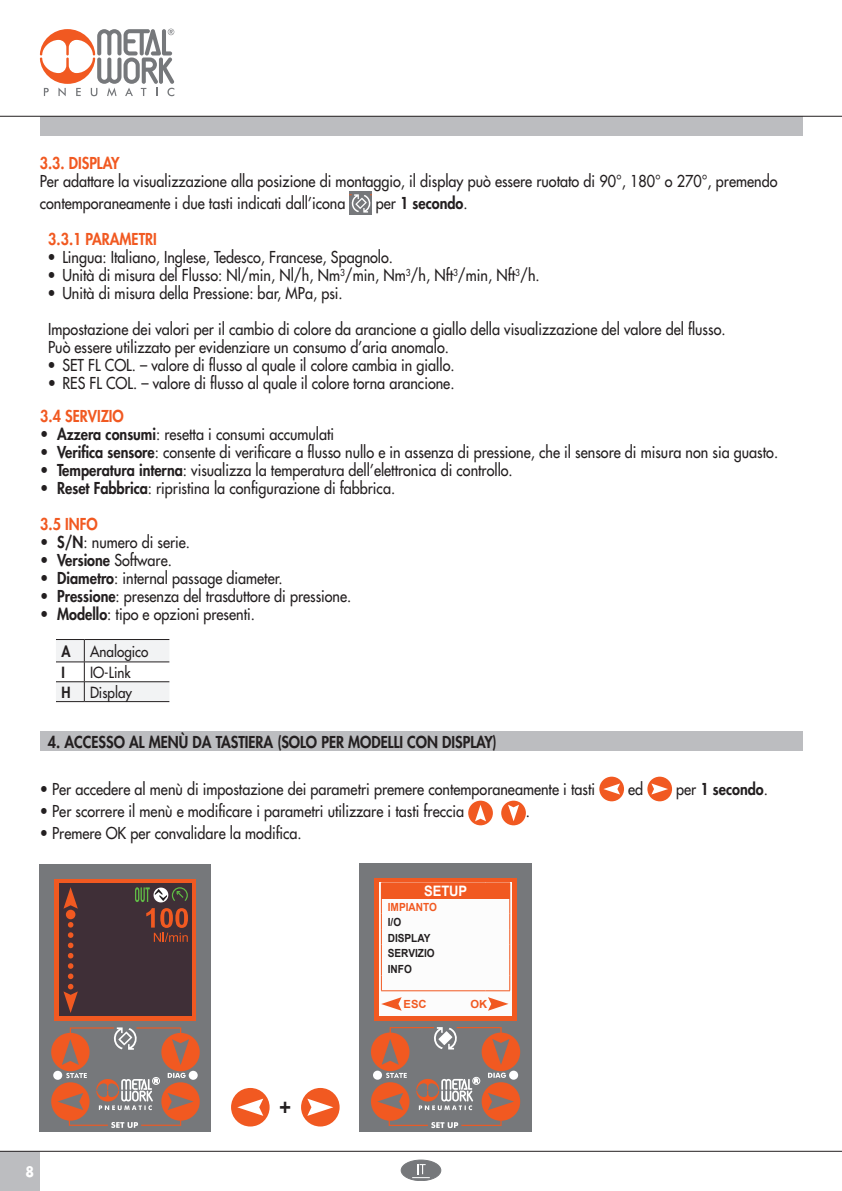
<style>
.page{position:relative;width:842px;height:1191px;background:#fff}
.page>*{position:absolute;margin:0;border:0;box-sizing:border-box;transform-origin:0 0}
.t1{font:800 22px "Futura Std";color:#231f20;scale:.9 1}
.t2{font:500 16px/22px "Futura Std";color:#231f20;scale:.9 1}
.t3{font:800 16px "Futura Std";color:#231f20;scale:.9 1}
.t4{font:800 16px "Futura Std";color:#f15921;scale:.9 1}
.t5{font:500 15px "Futura Std";color:#231f20;scale:.9 1}
.t6{font:800 15px "Futura Std";color:#231f20;scale:.9 1}
.t7{font:700 14.4px "Arial";color:#fff;scale:.9 1}
.t8{font:700 14px "Futura Std";color:#fff;scale:.9 1}
.t9{font:700 11.2px/15.4px "Arial";color:#231f20;scale:.9 1}
.t10{font:700 11.2px "Arial";color:#f15921;scale:.9 1}
.t11{font:700 11.2px "Arial";color:#f15921}
.s1{font-weight:500}
.s2{font-weight:800}
</style>
<div class="page">
<div style="left:0;top:1151px;width:40px;height:40px;background:#bcbdc0"></div>
<svg style="left:40px;top:29px;width:134px;height:67px"></svg>
<div style="left:40px;top:116px;width:762px;height:20px;background:#bcbdc0"></div>
<hr style="left:0;top:1151px;width:842px;height:1px;background:#231f20">
<div style="left:401px;top:1160px;width:40px;height:20px;background:#76787b;border-radius:50%"></div>
<div style="left:401px;top:1159px;width:40px;height:21px;border:1px solid #76787b;border-radius:50%"></div>
<svg style="left:412px;top:1164px;width:18px;height:14px"></svg>
<hr style="left:0;top:116px;width:842px;height:1px;background:#231f20">
<div style="left:350px;top:191px;width:22px;height:24px;background:#76787b"></div>
<svg style="left:350px;top:194px;width:22px;height:19px"></svg>
<svg style="left:56px;top:639px;width:113px;height:63px"></svg>
<hr style="left:84px;top:701px;width:85px;height:1px;background:#231f20">
<div style="left:40px;top:731px;width:762px;height:20px;background:#bcbdc0"></div>
<div style="left:599px;top:776px;width:25px;height:25px;background:#f15921;border-radius:50%"></div>
<svg style="left:603px;top:783px;width:17px;height:11px"></svg>
<div style="left:647px;top:776px;width:25px;height:25px;background:#f15921;border-radius:50%"></div>
<svg style="left:651px;top:783px;width:17px;height:11px"></svg>
<div style="left:468px;top:800px;width:25px;height:25px;background:#f15921;border-radius:50%"></div>
<svg style="left:475px;top:805px;width:11px;height:16px"></svg>
<div style="left:501px;top:800px;width:25px;height:25px;background:#f15921;border-radius:50%"></div>
<svg style="left:508px;top:804px;width:11px;height:17px"></svg>
<div style="left:40px;top:864px;width:171px;height:267px;background:#76787b"></div>
<div style="left:51px;top:1082px;width:39px;height:38px;background:#f15921;border-radius:50%"></div>
<div style="left:161px;top:1082px;width:39px;height:38px;background:#f15921;border-radius:50%"></div>
<div style="left:55px;top:879px;width:141px;height:141px;background:#f15921"></div>
<div style="left:53px;top:1070px;width:9px;height:9px;background:#fff;border-radius:50%"></div>
<div style="left:189px;top:1070px;width:9px;height:9px;background:#fff;border-radius:50%"></div>
<div style="left:59px;top:883px;width:133px;height:133px;background:#3f2f37"></div>
<div style="left:152px;top:1077px;width:8px;height:7px;border:1px solid #fff;border-radius:50%"></div>
<svg style="left:96px;top:1078px;width:62px;height:32px"></svg>
<svg style="left:69px;top:1119px;width:112px;height:9px"></svg>
<svg style="left:168px;top:1072px;width:18px;height:6px"></svg>
<svg style="left:66px;top:1073px;width:21px;height:5px"></svg>
<svg style="left:57px;top:1093px;width:26px;height:17px"></svg>
<svg style="left:168px;top:1093px;width:25px;height:17px"></svg>
<div style="left:51px;top:1032px;width:39px;height:39px;background:#f15921;border-radius:50%"></div>
<div style="left:161px;top:1033px;width:39px;height:38px;background:#f15921;border-radius:50%"></div>
<svg style="left:62px;top:1027px;width:127px;height:38px"></svg>
<svg style="left:63px;top:887px;width:15px;height:21px"></svg>
<div style="left:66px;top:909px;width:9px;height:10px;background:#f15921;border-radius:50%"></div>
<svg style="left:63px;top:922px;width:15px;height:91px"></svg>
<svg style="left:146px;top:908px;width:42px;height:34px"></svg>
<svg style="left:135px;top:887px;width:53px;height:15px"></svg>
<div style="left:359px;top:863px;width:173px;height:268px;background:#76787b"></div>
<div style="left:371px;top:1082px;width:38px;height:38px;background:#f15921;border-radius:50%"></div>
<div style="left:482px;top:1082px;width:38px;height:38px;background:#f15921;border-radius:50%"></div>
<div style="left:373px;top:1070px;width:9px;height:9px;background:#fff;border-radius:50%"></div>
<div style="left:509px;top:1070px;width:9px;height:9px;background:#fff;border-radius:50%"></div>
<div style="left:472px;top:1076px;width:8px;height:8px;border:1px solid #fff;border-radius:50%"></div>
<svg style="left:389px;top:1119px;width:113px;height:9px"></svg>
<svg style="left:488px;top:1072px;width:18px;height:6px"></svg>
<svg style="left:386px;top:1072px;width:21px;height:6px"></svg>
<svg style="left:377px;top:1093px;width:26px;height:17px"></svg>
<svg style="left:488px;top:1093px;width:26px;height:17px"></svg>
<div style="left:371px;top:1032px;width:38px;height:39px;background:#f15921;border-radius:50%"></div>
<div style="left:482px;top:1032px;width:38px;height:39px;background:#f15921;border-radius:50%"></div>
<svg style="left:382px;top:1027px;width:127px;height:37px"></svg>
<svg style="left:416px;top:1078px;width:63px;height:32px"></svg>
<div style="left:375px;top:878px;width:142px;height:142px;background:#f15921"></div>
<div style="left:379px;top:882px;width:133px;height:133px;background:#fcfcfc"></div>
<div style="left:381px;top:882px;width:129px;height:16px;background:#f15921"></div>
<svg style="left:381px;top:898px;width:1px;height:92px"></svg>
<hr style="left:381px;top:990px;width:105px;height:1px;background:#f15921">
<svg style="left:486px;top:882px;width:24px;height:109px"></svg>
<svg style="left:381px;top:997px;width:21px;height:13px"></svg>
<svg style="left:488px;top:997px;width:20px;height:13px"></svg>
<div style="left:231px;top:1088px;width:39px;height:38px;background:#f15921;border-radius:50%"></div>
<svg style="left:237px;top:1098px;width:26px;height:17px"></svg>
<div style="left:301px;top:1088px;width:39px;height:38px;background:#f15921;border-radius:50%"></div>
<svg style="left:307px;top:1098px;width:26px;height:17px"></svg>
<p class="t4" style="left:40px;top:153px;width:90px">3.3. DISPLAY</p>
<p class="t2" style="left:40px;top:170px;width:821px">Per adattare la visualizzazione alla posizione di montaggio, il display può essere ruotato di 90°, 180° o 270°, premendo contemporaneamente i due tasti indicati dall’icona</p>
<p class="t3" style="left:376px;top:193px;width:103px"><span class="s1">per</span> 1 secondo<span class="s1">.</span></p>
<p class="t4" style="left:48px;top:229px;width:122px">3.3.1 PARAMETRI</p>
<p class="t2" style="left:47px;top:246px;width:386px">• Lingua: Italiano, Inglese, Tedesco, Francese, Spagnolo.</p>
<p class="t2" style="left:47px;top:264px;width:548px">• Unità di misura del Flusso: Nl/min, Nl/h, Nm<sup>3</sup>/min, Nm<sup>3</sup>/h, Nft<sup>3</sup>/min, Nft<sup>3</sup>/h.</p>
<p class="t2" style="left:47px;top:282px;width:330px">• Unità di misura della Pressione: bar, MPa, psi.</p>
<p class="t2" style="left:48px;top:320px;width:754px;line-height:18px">Impostazione dei valori per il cambio di colore da arancione a giallo della visualizzazione del valore del flusso.<br>Può essere utilizzato per evidenziare un consumo d’aria anomalo.</p>
<p class="t2" style="left:47px;top:354px;width:454px">• SET FL COL. – valore di flusso al quale il colore cambia in giallo.</p>
<p class="t2" style="left:48px;top:372px;width:453px">• RES FL COL. – valore di flusso al quale il colore torna arancione.</p>
<p class="t4" style="left:40px;top:405px;width:94px">3.4 SERVIZIO</p>
<p class="t2" style="left:40px;top:423px;width:328px"><span class="s2">• Azzera consumi</span>: resetta i consumi accumulati</p>
<p class="t2" style="left:40px;top:441px;width:821px"><span class="s2">• Verifica sensore</span>: consente di verificare a flusso nullo e in assenza di pressione, che il sensore di misura non sia guasto.</p>
<p class="t2" style="left:40px;top:459px;width:527px"><span class="s2">• Temperatura interna</span>: visualizza la temperatura dell’elettronica di controllo.</p>
<p class="t2" style="left:40px;top:477px;width:396px"><span class="s2">• Reset Fabbrica</span>: ripristina la configurazione di fabbrica.</p>
<p class="t4" style="left:40px;top:513px;width:65px">3.5 INFO</p>
<p class="t2" style="left:40px;top:531px;width:168px"><span class="s2">• S/N</span>: numero di serie.</p>
<p class="t3" style="left:40px;top:549px;width:148px">• Versione <span class="s1">Software.</span></p>
<p class="t2" style="left:40px;top:567px;width:271px"><span class="s2">• Diametro</span>: internal passage diameter.</p>
<p class="t2" style="left:40px;top:585px;width:347px"><span class="s2">• Pressione</span>: presenza del trasduttore di pressione.</p>
<p class="t2" style="left:40px;top:603px;width:240px"><span class="s2">• Modello</span>: tipo e opzioni presenti.</p>
<p class="t6" style="left:62px;top:642px;width:12px">A</p>
<p class="t5" style="left:90px;top:642px;width:67px">Analogico</p>
<p class="t6" style="left:62px;top:663px;width:5px">I</p>
<p class="t5" style="left:90px;top:663px;width:47px">IO-Link</p>
<p class="t6" style="left:62px;top:683px;width:12px">H</p>
<p class="t5" style="left:90px;top:683px;width:48px">Display</p>
<p class="t3" style="left:48px;top:731px;width:500px">4. ACCESSO AL MENÙ DA TASTIERA (SOLO PER MODELLI CON DISPLAY)</p>
<p class="t2" style="left:40px;top:778px;width:619px">• Per accedere al menù di impostazione dei parametri premere contemporaneamente i tasti</p>
<p class="t2" style="left:628px;top:778px;width:18px">ed</p>
<p class="t3" style="left:676px;top:779px;width:103px"><span class="s1">per</span> 1 secondo<span class="s1">.</span></p>
<p class="t2" style="left:40px;top:800px;width:473px">• Per scorrere il menù e modificare i parametri utilizzare i tasti freccia</p>
<p class="t2" style="left:526px;top:800px;width:6px">.</p>
<p class="t2" style="left:40px;top:822px;width:293px">• Premere OK per convalidare la modifica.</p>
<p class="t8" style="left:25px;top:1162px;width:11px">8</p>
<h1 class="t1" style="left:280px;top:1091px;width:14px">+</h1>
<p class="t7" style="left:424px;top:881px;width:50px">SETUP</p>
<p class="t10" style="left:388px;top:899px;width:56px">IMPIANTO</p>
<p class="t9" style="left:388px;top:915px;width:54px">I/O<br>DISPLAY<br>SERVIZIO<br>INFO</p>
<p class="t11" style="left:404px;top:996px;width:25px">ESC</p>
<p class="t11" style="left:470px;top:996px;width:18px">OK</p>
</div>
